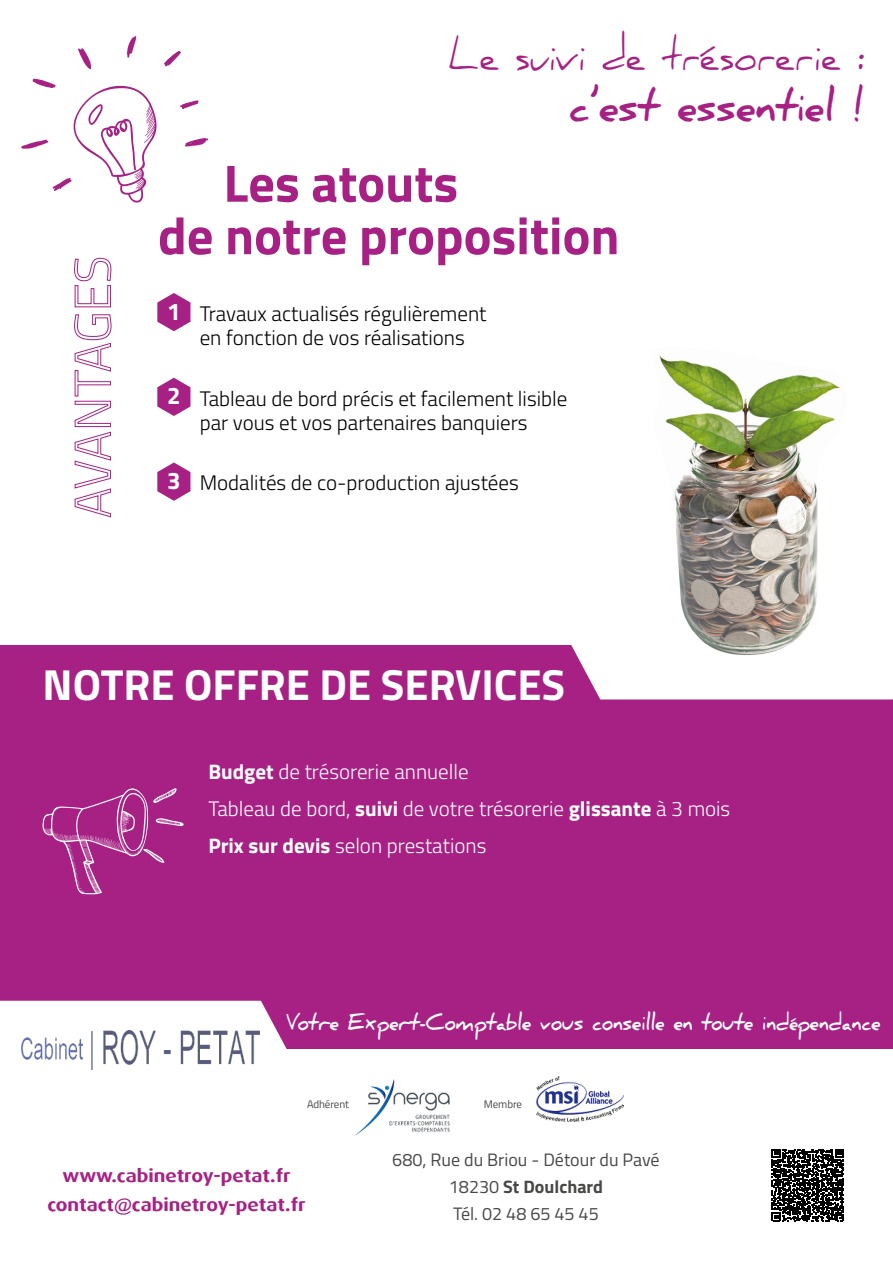
<style>
.page{position:relative;width:893px;height:1263px;background:#fff}
.page>*{position:absolute;margin:0;border:0;box-sizing:border-box;transform-origin:0 0}
.t1{font:700 52.5px/52.5px "Titillium";color:#a72184}
.t2{font:43.5px "Daniel";color:#a72184;scale:.87 1}
.t3{font:700 43.5px "Titillium";color:#fff}
.t4{font:700 43.5px "Daniel";color:#a72184;scale:.87 1}
.t5{font:700 22.5px "Daniel";color:#fff;scale:.8 1}
.t6{font:300 21px/24px "Titillium";color:#000;text-align:center}
.t7{font:300 21px/36.8px "Titillium";color:#fff}
.t8{font:18px/27px "Titillium";color:#484847;text-align:center}
.t9{font:700 18px/29.1px "Dax Wide";color:#a72184;text-align:center}
.t10{font:10.95px "Titillium";letter-spacing:-.01em;color:#484847}
.s1{font-weight:700;font-size:24px;color:#fff}
.s2{font-weight:700}
</style>
<div class="page">
<div style="left:0;top:645px;width:893px;height:435px;background:#a72184"></div>
<svg style="left:42px;top:788px;width:142px;height:106px"></svg>
<svg style="left:571px;top:645px;width:322px;height:54px;background:#f7ebf4"></svg>
<img style="left:626px;top:355px;width:233px;height:326px">
<svg style="left:74px;top:314px;width:38px;height:204px"></svg>
<svg style="left:74px;top:258px;width:38px;height:50px"></svg>
<svg style="left:157px;top:293px;width:33px;height:38px"></svg>
<svg style="left:157px;top:378px;width:33px;height:38px"></svg>
<svg style="left:157px;top:462px;width:33px;height:39px"></svg>
<svg style="left:164px;top:50px;width:17px;height:17px"></svg>
<svg style="left:180px;top:100px;width:19px;height:9px"></svg>
<svg style="left:185px;top:138px;width:24px;height:9px"></svg>
<svg style="left:127px;top:36px;width:9px;height:22px"></svg>
<svg style="left:78px;top:48px;width:13px;height:22px"></svg>
<svg style="left:21px;top:79px;width:136px;height:124px"></svg>
<div style="left:0;top:1049px;width:893px;height:214px;background:#fff"></div>
<svg style="left:0;top:1001px;width:287px;height:53px;background:#f8eff6"></svg>
<svg style="left:772px;top:1149px;width:72px;height:72px"></svg>
<img style="left:22px;top:1030px;width:237px;height:40px">
<img style="left:354px;top:1079px;width:96px;height:57px">
<img style="left:553px;top:1076px;width:70px;height:46px">
<h2 class="t2" style="left:448px;top:29px;width:482px">Le suivi de trésorerie :</h2>
<h2 class="t4" style="left:569px;top:80px;width:342px">c’est essentiel !</h2>
<h1 class="t1" style="left:158px;top:154px;width:463px;text-indent:66px">Les atouts<br>de notre proposition</h1>
<p class="t6" style="left:167px;top:300px;width:321px"><span class="s1">1</span> Travaux actualisés régulièrement en fonction de vos réalisations</p>
<p class="t6" style="left:167px;top:385px;width:402px"><span class="s1">2</span> Tableau de bord précis et facilement lisible par vous et vos partenaires banquiers</p>
<p class="t6" style="left:167px;top:470px;width:353px"><span class="s1">3</span> Modalités de co-production ajustées</p>
<h2 class="t3" style="left:43px;top:652px;width:524px">NOTRE OFFRE DE SERVICES</h2>
<p class="t7" style="left:208px;top:753px;width:523px"><span class="s2">Budget</span> de trésorerie annuelle<br>Tableau de bord, <span class="s2">suivi</span> de votre trésorerie <span class="s2">glissante</span> à 3 mois<br><span class="s2">Prix sur devis</span> selon prestations</p>
<p class="t5" style="left:286px;top:1009px;width:745px">Votre Expert-Comptable vous conseille en toute indépendance</p>
<p class="t10" style="left:307px;top:1096px;width:43px">Adhérent</p>
<p class="t10" style="left:484px;top:1096px;width:40px">Membre</p>
<p class="t9" style="left:47px;top:1161px;width:259px">www.cabinetroy-petat.fr contact@cabinetroy-petat.fr</p>
<p class="t8" style="left:392px;top:1145px;width:269px">680, Rue du Briou - Détour du Pavé<br>18230 <span class="s2">St Doulchard<br></span>Tél. 02 48 65 45 45</p>
</div>
